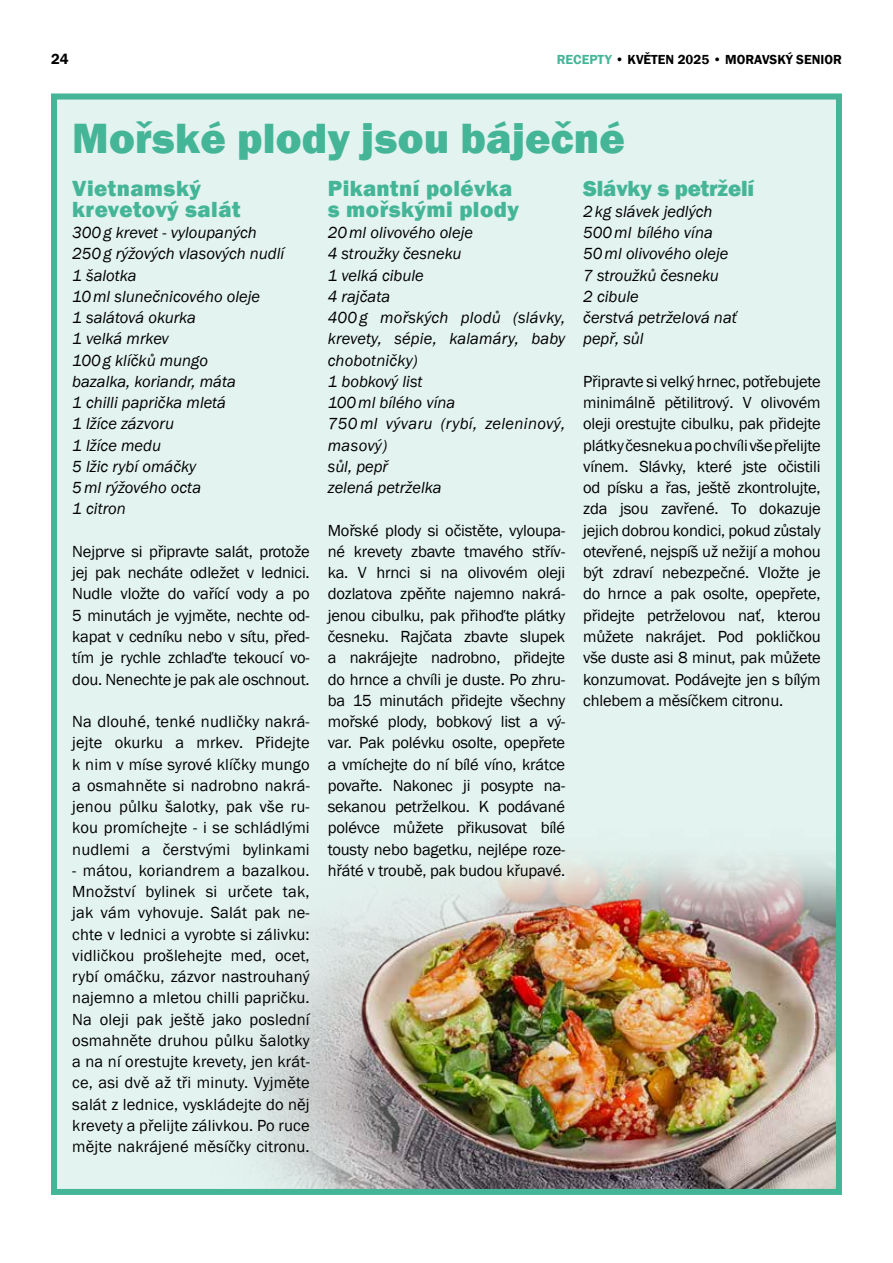
<style>
.page{position:relative;width:893px;height:1263px;background:#fff}
.page>*{position:absolute;margin:0;border:0;box-sizing:border-box;transform-origin:0 0}
.t1{font:800 43.5px "Franklin Gothic";letter-spacing:.005em;color:#45b598}
.t2{font:800 22.5px/21.3px "Franklin Gothic";letter-spacing:.02em;color:#45b598}
.t3{font:800 22.5px "Franklin Gothic";letter-spacing:-.005em;color:#45b598}
.t4{font:16.5px/21.3px "Franklin Gothic";letter-spacing:-.01em;color:#000;text-align:justify}
.t5{font:italic 16.5px/21.3px "Franklin Gothic";color:#000}
.t6{font:600 15px "Franklin Gothic";color:#000}
.t7{font:600 13.5px "Franklin Gothic";color:#000}
.s1{color:#45b598}
</style>
<div class="page">
<div style="left:51px;top:94px;width:791px;height:1101px;background:#e3f3ef"></div>
<img style="left:245px;top:859px;width:590px;height:329px">
<div style="left:51px;top:94px;width:791px;height:1101px;border:6px solid #45b598"></div>
<p class="t6" style="left:51px;top:50px;width:19px">24</p>
<p class="t7" style="left:557px;top:51px;width:287px"><span class="s1">RECEPTY</span> • KVĚTEN 2025 • MORAVSKÝ SENIOR</p>
<h1 class="t1" style="left:72px;top:110px;width:554px">Mořské plody jsou báječné</h1>
<h2 class="t2" style="left:72px;top:177px;width:170px">Vietnamský krevetový salát</h2>
<p class="t5" style="left:72px;top:222px;width:213px">300g krevet - vyloupaných<br>250g rýžových vlasových nudlí<br>1 šalotka<br>10ml slunečnicového oleje<br>1 salátová okurka<br>1 velká mrkev<br>100g klíčků mungo<br>bazalka, koriandr, máta<br>1 chilli paprička mletá<br>1 lžíce zázvoru<br>1 lžíce medu<br>5 lžic rybí omáčky<br>5ml rýžového octa<br>1 citron</p>
<p class="t4" style="left:72px;top:541px;width:239px">Nejprve si připravte salát, protože jej pak necháte odležet v lednici.<br>Nudle vložte do vařící vody a po 5 minutách je vyjměte, nechte od&shy;kapat v cedníku nebo v sítu, před&shy;tím je rychle zchlaďte tekoucí vo&shy;dou. Nenechte je pak ale oschnout.</p>
<p class="t4" style="left:72px;top:711px;width:239px">Na dlouhé, tenké nudličky nakrá&shy;jejte okurku a mrkev. Přidejte k nim v míse syrové klíčky mungo a osmahněte si nadrobno nakrá&shy;jenou půlku šalotky, pak vše ru&shy;kou promíchejte - i se schládlými nudlemi a čerstvými bylinkami</p>
<p class="t4" style="left:72px;top:860px;width:239px">- mátou, koriandrem a bazalkou.<br>Množství bylinek si určete tak, jak vám vyhovuje. Salát pak ne&shy;chte v lednici a vyrobte si zálivku: vidličkou prošlehejte med, ocet, rybí omáčku, zázvor nastrouhaný najemno a mletou chilli papričku.<br>Na oleji pak ještě jako poslední osmahněte druhou půlku šalotky a na ní orestujte krevety, jen krát&shy;ce, asi dvě až tři minuty. Vyjměte salát z lednice, vyskládejte do něj krevety a přelijte zálivkou. Po ruce mějte nakrájené měsíčky citronu.</p>
<h2 class="t2" style="left:328px;top:177px;width:193px">Pikantní polévka s mořskými plody</h2>
<p class="t5" style="left:328px;top:222px;width:239px">20ml olivového oleje<br>4 stroužky česneku<br>1 velká cibule<br>4 rajčata<br>400g mořských plodů (slávky, krevety, sépie, kalamáry, baby chobotničky)<br>1 bobkový list<br>100ml bílého vína<br>750 ml vývaru (rybí, zeleninový, masový)<br>sůl, pepř<br>zelená petrželka</p>
<p class="t4" style="left:328px;top:520px;width:239px">Mořské plody si očistěte, vyloupa&shy;né krevety zbavte tmavého střív&shy;ka. V hrnci si na olivovém oleji dozlatova zpěňte najemno nakrá&shy;jenou cibulku, pak přihoďte plátky česneku. Rajčata zbavte slupek a nakrájejte nadrobno, přidejte do hrnce a chvíli je duste. Po zhru&shy;ba 15 minutách přidejte všechny mořské plody, bobkový list a vý&shy;var. Pak polévku osolte, opepřete a vmíchejte do ní bílé víno, krátce povařte. Nakonec ji posypte na&shy;sekanou petrželkou. K podávané polévce můžete přikusovat bílé tousty nebo bagetku, nejlépe roze&shy;hřáté v troubě, pak budou křupavé.</p>
<h2 class="t3" style="left:583px;top:173px;width:173px">Slávky s petrželí</h2>
<p class="t5" style="left:583px;top:201px;width:155px">2kg slávek jedlých<br>500ml bílého vína<br>50ml olivového oleje<br>7 stroužků česneku<br>2 cibule<br>čerstvá petrželová nať pepř, sůl</p>
<p class="t4" style="left:583px;top:371px;width:239px">Připravte si velký hrnec, potřebujete minimálně pětilitrový. V olivovém oleji orestujte cibulku, pak přidejte plátky česneku apochvíli vše přelijte vínem. Slávky, které jste očistili od písku a řas, ještě zkontrolujte, zda jsou zavřené. To dokazuje jejich dobrou kondici, pokud zůstaly otevřené, nejspíš už nežijí a mohou být zdraví nebezpečné. Vložte je do hrnce a pak osolte, opepřete, přidejte petrželovou nať, kterou můžete nakrájet. Pod pokličkou vše duste asi 8 minut, pak můžete konzumovat. Podávejte jen s bílým chlebem a měsíčkem citronu.</p>
</div>
